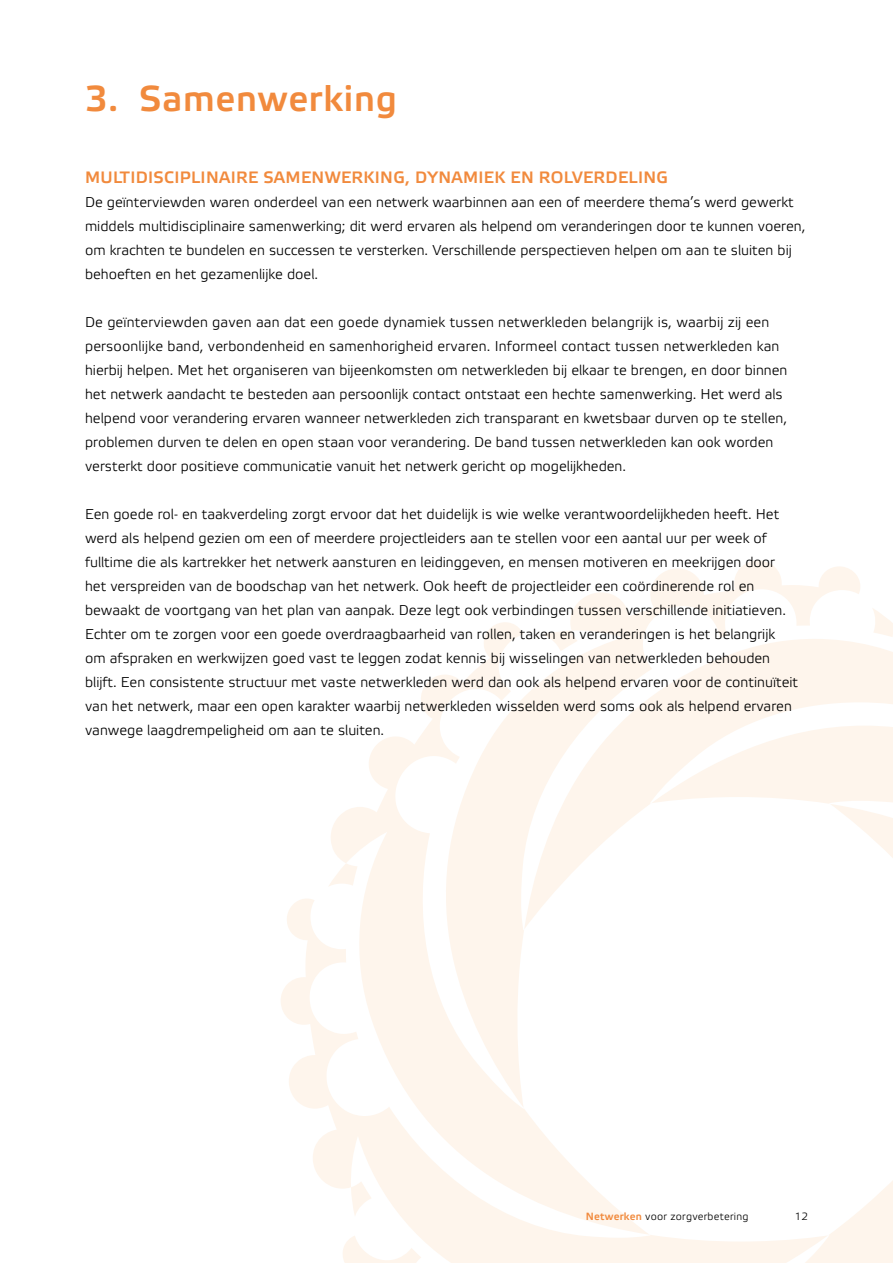
<style>
.page{position:relative;width:893px;height:1263px;background:#fff}
.page>*{position:absolute;margin:0;border:0;box-sizing:border-box;transform-origin:0 0}
.t1{font:700 36px "Etelka Light Pro";letter-spacing:.02em;color:#f18a3d}
.t2{font:700 16.5px "Etelka Light Pro";letter-spacing:.02em;color:#f18a3d}
.t3{font:14.25px/24px "Etelka Light Pro";color:#000}
.t4{font:10.5px "Etelka Light Pro";letter-spacing:.02em;color:#000}
.s1{font-weight:700;color:#f18a3d}
</style>
<div class="page">
<svg style="left:861px;top:644px;width:32px;height:60px;background:#fef5ed"></svg>
<svg style="left:331px;top:737px;width:79px;height:161px;fill:#fef5ec"></svg>
<svg style="left:828px;top:1181px;width:65px;height:82px;fill:#fef5ec"></svg>
<svg style="left:861px;top:726px;width:32px;height:132px;fill:#fef5ec"></svg>
<svg style="left:873px;top:609px;width:20px;height:28px"></svg>
<svg style="left:410px;top:560px;width:451px;height:338px"></svg>
<svg style="left:281px;top:898px;width:547px;height:365px"></svg>
<svg style="left:329px;top:863px;width:28px;height:24px"></svg>
<h1 class="t1" style="left:85px;top:79px;width:313px">3. Samenwerking</h1>
<p class="t2" style="left:85px;top:168px;width:585px">MULTIDISCIPLINAIRE SAMENWERKING, DYNAMIEK EN ROLVERDELING</p>
<p class="t3" style="left:85px;top:191px;width:722px">De geïnterviewden waren onderdeel van een netwerk waarbinnen aan een of meerdere thema’s werd gewerkt middels multidisciplinaire samenwerking; dit werd ervaren als helpend om veranderingen door te kunnen voeren, om krachten te bundelen en successen te versterken. Verschillende perspectieven helpen om aan te sluiten bij behoeften en het gezamenlijke doel.</p>
<p class="t3" style="left:85px;top:311px;width:704px">De geïnterviewden gaven aan dat een goede dynamiek tussen netwerkleden belangrijk is, waarbij zij een persoonlijke band, verbondenheid en samenhorigheid ervaren. Informeel contact tussen netwerkleden kan hierbij helpen. Met het organiseren van bijeenkomsten om netwerkleden bij elkaar te brengen, en door binnen het netwerk aandacht te besteden aan persoonlijk contact ontstaat een hechte samenwerking. Het werd als helpend voor verandering ervaren wanneer netwerkleden zich transparant en kwetsbaar durven op te stellen, problemen durven te delen en open staan voor verandering. De band tussen netwerkleden kan ook worden versterkt door positieve communicatie vanuit het netwerk gericht op mogelijkheden.</p>
<p class="t3" style="left:85px;top:503px;width:715px">Een goede rol- en taakverdeling zorgt ervoor dat het duidelijk is wie welke verantwoordelijkheden heeft. Het werd als helpend gezien om een of meerdere projectleiders aan te stellen voor een aantal uur per week of fulltime die als kartrekker het netwerk aansturen en leidinggeven, en mensen motiveren en meekrijgen door het verspreiden van de boodschap van het netwerk. Ook heeft de projectleider een coördinerende rol en bewaakt de voortgang van het plan van aanpak. Deze legt ook verbindingen tussen verschillende initiatieven.<br>Echter om te zorgen voor een goede overdraagbaarheid van rollen, taken en veranderingen is het belangrijk om afspraken en werkwijzen goed vast te leggen zodat kennis bij wisselingen van netwerkleden behouden blijft. Een consistente structuur met vaste netwerkleden werd dan ook als helpend ervaren voor de continuïteit van het netwerk, maar een open karakter waarbij netwerkleden wisselden werd soms ook als helpend ervaren vanwege laagdrempeligheid om aan te sluiten.</p>
<p class="t4" style="left:586px;top:1210px;width:164px"><span class="s1">Netwerken</span> voor zorgverbetering</p>
<p class="t4" style="left:795px;top:1210px;width:15px">12</p>
</div>
